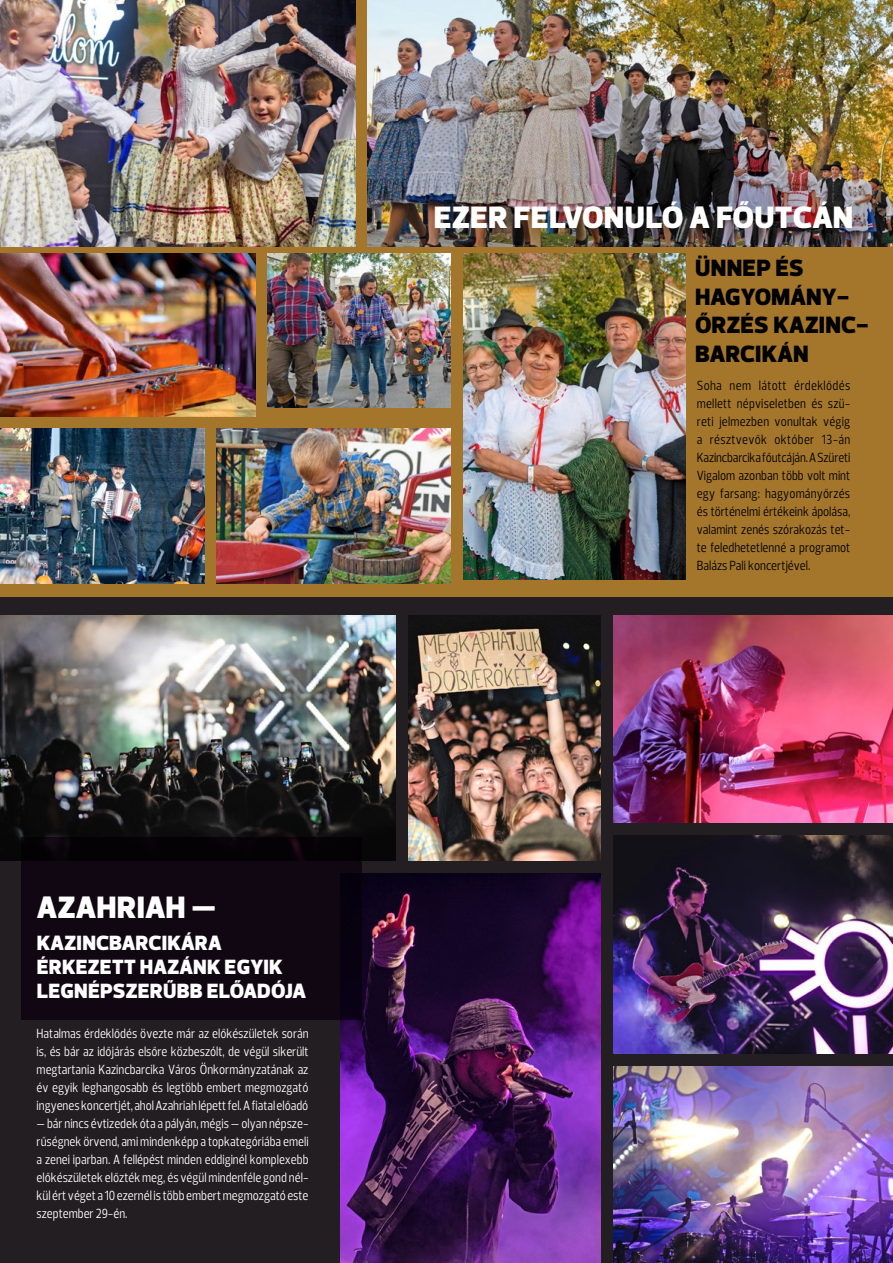
<style>
.page{position:relative;width:893px;height:1263px;background:#fff}
.page>*{position:absolute;margin:0;border:0;box-sizing:border-box;transform-origin:0 0}
.t1{font:900 31.5px "Prelo";letter-spacing:.01em;color:#fff}
.t2{font:900 24px/28.5px "Prelo";letter-spacing:.015em;color:#000}
.t3{font:900 21px/24px "Prelo";letter-spacing:.015em;color:#fff}
.t4{font:13.5px/18px "Prelo Condensed";color:#fff;text-align:justify}
.t5{font:13.5px/18px "Prelo Condensed";color:#000;text-align:justify}
</style>
<div class="page">
<div style="left:0;top:0;width:893px;height:598px;background:#a4762b"></div>
<div style="left:0;top:598px;width:893px;height:665px;background:#231e21"></div>
<hr style="left:0;top:797px;width:1px;height:466px;background:#a4762b">
<img style="left:0;top:616px;width:395px;height:244px">
<img style="left:408px;top:616px;width:192px;height:244px">
<img style="left:340px;top:873px;width:260px;height:390px">
<img style="left:613px;top:616px;width:280px;height:207px">
<img style="left:613px;top:835px;width:280px;height:219px">
<img style="left:613px;top:1067px;width:280px;height:196px">
<img style="left:0;top:0;width:355px;height:246px">
<img style="left:368px;top:0;width:525px;height:246px">
<img style="left:217px;top:429px;width:234px;height:154px">
<img style="left:0;top:253px;width:255px;height:163px">
<img style="left:268px;top:253px;width:183px;height:154px">
<img style="left:463px;top:253px;width:223px;height:327px">
<img style="left:0;top:429px;width:204px;height:154px">
<div style="left:21px;top:838px;width:341px;height:182px;background:linear-gradient(to right,#100711,#0e0510)"></div>
<h1 class="t1" style="left:434px;top:199px;width:421px">EZER FELVONULÓ A FŐUTCÁN</h1>
<h2 class="t2" style="left:695px;top:254px;width:175px">ÜNNEP ÉS<br>HAGYOMÁNY-<br>ŐRZÉS KAZINC-<br>BARCIKÁN</h2>
<p class="t5" style="left:697px;top:377px;width:155px">Soha nem látott érdeklődés mellett népviseletben és szü&shy;reti jelmezben vonultak végig a résztvevők október 13-án Kazincbarcika főutcáján. A Szüreti Vigalom azonban több volt mint egy farsang: hagyományőrzés és történelmi értékeink ápolása, valamint zenés szórakozás tet&shy;te feledhetetlenné a programot Balázs Pali koncertjével.</p>
<h1 class="t1" style="left:37px;top:888px;width:180px">AZAHRIAH —</h1>
<h3 class="t3" style="left:37px;top:931px;width:271px">KAZINCBARCIKÁRA<br>ÉRKEZETT HAZÁNK EGYIK<br>LEGNÉPSZERŰBB ELŐADÓJA</h3>
<p class="t4" style="left:37px;top:1025px;width:273px">Hatalmas érdeklődés övezte már az előkészületek során is, és bár az időjárás elsőre közbeszólt, de végül sikerült megtartania Kazincbarcika Város Önkormányzatának az év egyik leghangosabb és legtöbb embert megmozgató ingyenes koncertjét, ahol Azahriah lépett fel. A fiatal előadó</p>
<p class="t4" style="left:37px;top:1115px;width:273px">— bár nincs évtizedek óta a pályán, mégis — olyan népsze&shy;rűségnek örvend, ami mindenképp a topkategóriába emeli a zenei iparban. A fellépést minden eddiginél komplexebb előkészületek előzték meg, és végül mindenféle gond nél&shy;kül ért véget a 10 ezernél is több embert megmozgató este szeptember 29-én.</p>
</div>
